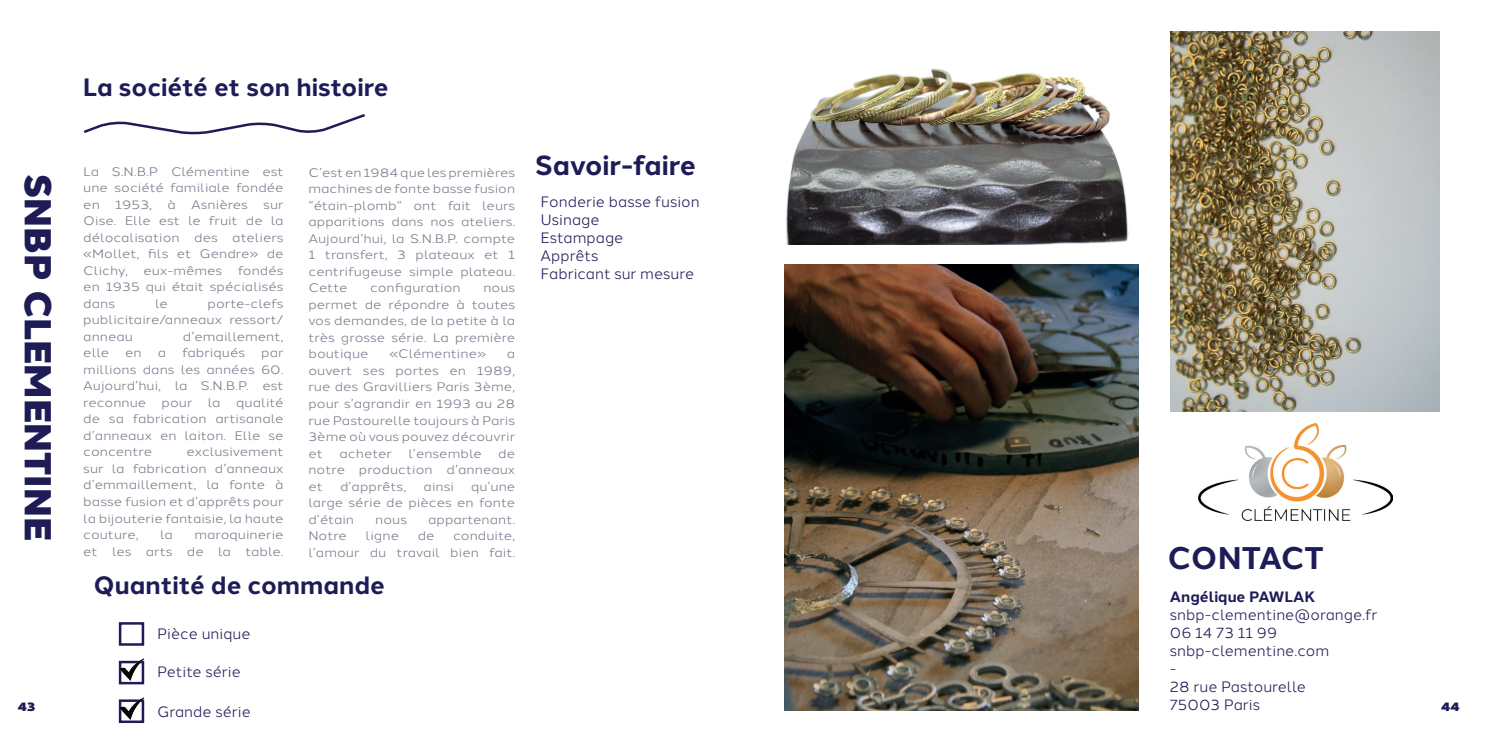
<style>
.page{position:relative;width:1489px;height:745px;background:#fff}
.page>*{position:absolute;margin:0;border:0;box-sizing:border-box;transform-origin:0 0}
.t1{font:900 37.5px "Halcom";color:#1e1c57}
.t2{font:700 31.25px "Halcom";letter-spacing:-.005em;color:#1e1c57}
.t3{font:700 27.5px "Halcom";color:#1e1c57}
.t4{font:700 25px "Halcom";color:#1e1c57}
.t5{font:15px/18px "Halcom";color:#1e1c57}
.t6{font:700 15px "Halcom";color:#1e1c57}
.t7{font:12.38px/16.5px "Halcom";color:#797c8d;text-align:justify;scale:1.11 1}
.t8{font:900 12.38px "Halcom";color:#1e1c57;scale:1.11 1}
</style>
<div class="page">
<svg style="left:83px;top:114px;width:282px;height:21px"></svg>
<div style="left:119px;top:621px;width:25px;height:24px;border:2px solid #1e1c57"></div>
<div style="left:119px;top:660px;width:25px;height:24px;border:2px solid #1e1c57"></div>
<img style="left:118px;top:697px;width:27px;height:25px">
<img style="left:118px;top:658px;width:27px;height:25px">
<img style="left:786px;top:68px;width:343px;height:176px">
<img style="left:1170px;top:31px;width:268px;height:380px">
<img style="left:784px;top:264px;width:354px;height:446px">
<img style="left:1198px;top:423px;width:194px;height:97px">
<p class="t4" style="left:83px;top:67px;width:307px">La société et son histoire</p>
<p class="t3" style="left:535px;top:143px;width:162px">Savoir-faire</p>
<p class="t5" style="left:540px;top:191px;width:161px">Fonderie basse fusion<br>Usinage</p>
<p class="t5" style="left:540px;top:227px;width:84px">Estampage</p>
<p class="t5" style="left:540px;top:245px;width:59px">Apprêts</p>
<p class="t5" style="left:540px;top:263px;width:155px">Fabricant sur mesure</p>
<p class="t7" style="left:83px;top:162px;width:182px">La S.N.B.P Clémentine est une société familiale fondée en 1953, à Asnières sur Oise. Elle est le fruit de la délocalisation des ateliers «Mollet, fils et Gendre» de Clichy,</p>
<p class="t7" style="left:308px;top:163px;width:188px">C’est en 1984 que les premières machines de fonte basse fusion “étain-plomb“ ont fait leurs apparitions dans nos ateliers.<br>Aujourd’hui, la S.N.B.P. compte 1 transfert, 3 plateaux et 1 centrifugeuse simple plateau.<br>Cette</p>
<p class="t1" style="left:68px;top:174px;width:368px;rotate:90deg">SNBP CLEMENTINE</p>
<p class="t7" style="left:143px;top:261px;width:72px">eux-mêmes</p>
<p class="t7" style="left:83px;top:261px;width:182px;text-indent:154px">fondés en 1935 qui était spécialisés dans</p>
<p class="t7" style="left:370px;top:278px;width:83px">configuration</p>
<p class="t7" style="left:308px;top:278px;width:188px;text-indent:175px">nous permet de répondre à toutes vos demandes, de la petite à la très grosse série. La première boutique</p>
<p class="t7" style="left:83px;top:294px;width:182px;text-indent:124px">porte-clefs publicitaire/anneaux ressort/ anneau</p>
<p class="t7" style="left:155px;top:294px;width:13px">le</p>
<p class="t7" style="left:183px;top:327px;width:92px">d’emaillement,</p>
<p class="t7" style="left:83px;top:343px;width:25px">elle</p>
<p class="t7" style="left:125px;top:343px;width:16px">en</p>
<p class="t7" style="left:158px;top:343px;width:9px">a</p>
<p class="t7" style="left:182px;top:343px;width:58px">fabriqués</p>
<p class="t7" style="left:389px;top:344px;width:89px">«Clémentine»</p>
<p class="t7" style="left:83px;top:343px;width:182px;text-indent:178px">par millions dans les années 60.<br>Aujourd’hui, la S.N.B.P. est reconnue pour la qualité de sa fabrication artisanale d’anneaux en laiton. Elle se concentre</p>
<p class="t7" style="left:308px;top:344px;width:188px;text-indent:198px">a ouvert ses portes en 1989, rue des Gravilliers Paris 3ème, pour s’agrandir en 1993 au 28 rue Pastourelle toujours à Paris 3ème où vous pouvez découvrir et</p>
<p class="t7" style="left:83px;top:442px;width:182px;text-indent:103px">exclusivement sur la fabrication d’anneaux d’emmaillement, la fonte à basse fusion et d’apprêts pour la bijouterie fantaisie, la haute couture,</p>
<p class="t7" style="left:339px;top:443px;width:49px">acheter</p>
<p class="t7" style="left:408px;top:443px;width:67px">l’ensemble</p>
<p class="t7" style="left:308px;top:443px;width:188px;text-indent:190px">de notre production d’anneaux et</p>
<p class="t7" style="left:308px;top:476px;width:188px;text-indent:163px">qu’une large série de pièces en fonte d’étain</p>
<p class="t7" style="left:340px;top:476px;width:61px">d’apprêts,</p>
<p class="t7" style="left:423px;top:476px;width:29px">ainsi</p>
<p class="t7" style="left:375px;top:509px;width:30px">nous</p>
<p class="t7" style="left:428px;top:509px;width:80px">appartenant.</p>
<p class="t7" style="left:160px;top:525px;width:13px">la</p>
<p class="t7" style="left:83px;top:525px;width:182px;text-align:right">maroquinerie<br>et les arts de la table.</p>
<p class="t7" style="left:308px;top:526px;width:36px">Notre</p>
<p class="t7" style="left:365px;top:526px;width:32px">ligne</p>
<p class="t7" style="left:417px;top:526px;width:17px">de</p>
<p class="t7" style="left:308px;top:526px;width:188px;text-align:right">conduite,<br>l’amour du travail bien fait.</p>
<p class="t2" style="left:1167px;top:532px;width:158px">CONTACT</p>
<p class="t6" style="left:1169px;top:584px;width:147px">Angélique PAWLAK</p>
<p class="t5" style="left:1169px;top:604px;width:209px">snbp-clementine@orange.fr</p>
<p class="t5" style="left:1169px;top:622px;width:109px">06 14 73 11 99</p>
<p class="t5" style="left:1169px;top:640px;width:161px">snbp-clementine.com</p>
<p class="t5" style="left:1169px;top:658px;width:8px">-</p>
<p class="t5" style="left:1169px;top:676px;width:138px">28 rue Pastourelle</p>
<p class="t4" style="left:93px;top:565px;width:293px">Quantité de commande</p>
<p class="t5" style="left:157px;top:622px;width:95px">Pièce unique</p>
<p class="t5" style="left:157px;top:660px;width:85px">Petite série</p>
<p class="t5" style="left:157px;top:701px;width:95px">Grande série</p>
<p class="t8" style="left:18px;top:696px;width:18px">43</p>
<p class="t5" style="left:1169px;top:694px;width:92px">75003 Paris</p>
<p class="t8" style="left:1440px;top:695px;width:18px">44</p>
</div>
